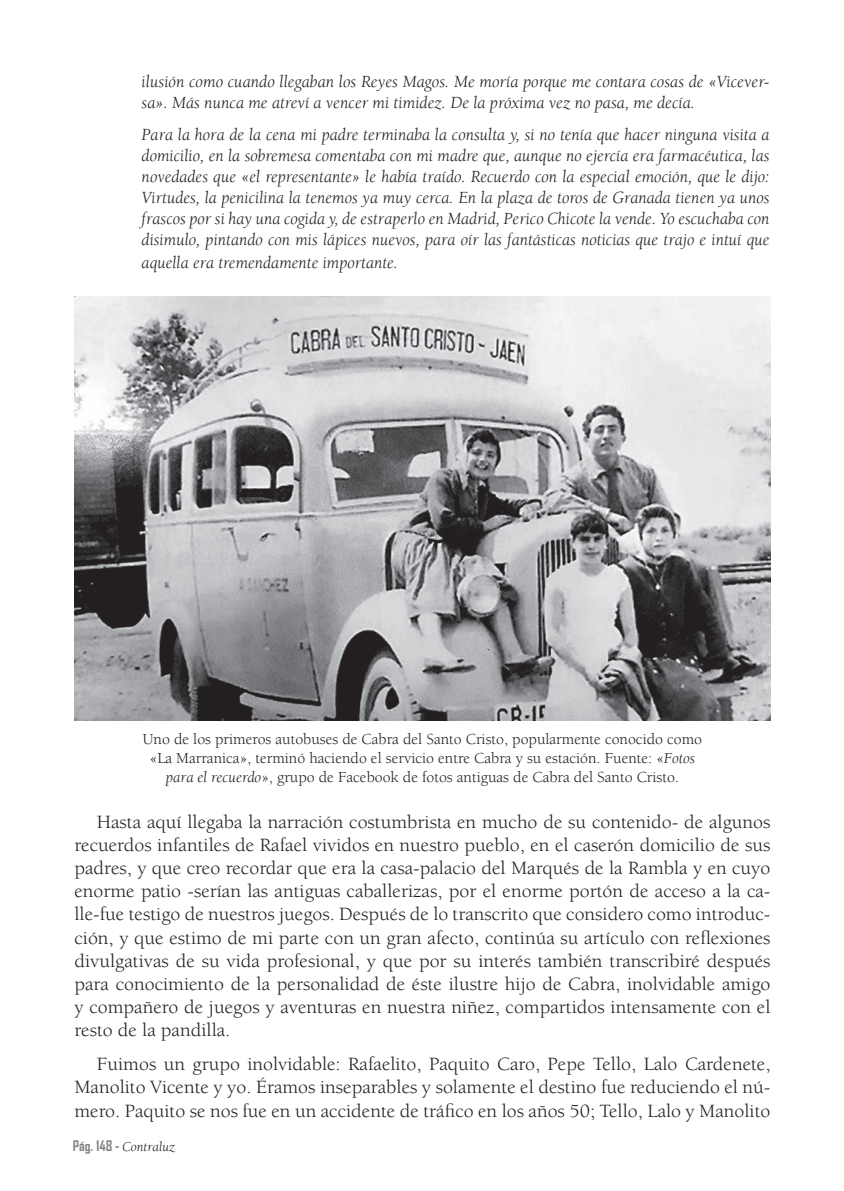
<style>
.page{position:relative;width:844px;height:1191px;background:#fff}
.page>*{position:absolute;margin:0;border:0;box-sizing:border-box;transform-origin:0 0}
.t1{font:19.25px/23.1px "Berkeley Std";color:#231f20;text-align:justify}
.t2{font:italic 17.5px/21px "Berkeley Std";color:#231f20}
.t3{font:15.75px/18.9px "Berkeley Std";color:#231f20;text-align:center}
.t4{font:italic 14px "Berkeley Std";color:#231f20}
.s1{font-style:italic}
.s2{font-family:"Agency FB";font-weight:700;font-style:normal;color:#808285}
</style>
<div class="page">
<img style="left:74px;top:296px;width:696px;height:424px">
<p class="t2" style="left:142px;top:71px;width:629px">ilusión como cuando llegaban los Reyes Magos. Me moría porque me contara cosas de «Vicever&shy;sa». Más nunca me atreví a vencer mi timidez. De la próxima vez no pasa, me decía.</p>
<p class="t2" style="left:142px;top:124px;width:629px;text-align:justify">Para la hora de la cena mi padre terminaba la consulta y, si no tenía que hacer ninguna visita a domicilio, en la sobremesa comentaba con mi madre que, aunque no ejercía era farmacéutica, las novedades que «el representante» le había traído. Recuerdo con la especial emoción, que le dijo:<br>Virtudes, la penicilina la tenemos ya muy cerca. En la plaza de toros de Granada tienen ya unos frascos por si hay una cogida y, de estraperlo en Madrid, Perico Chicote la vende. Yo escuchaba con disimulo, pintando con mis lápices nuevos, para oír las fantásticas noticias que trajo e intuí que</p>
<p class="t2" style="left:142px;top:252px;width:258px">aquella era tremendamente importante.</p>
<p class="t3" style="left:143px;top:730px;width:560px">Uno de los primeros autobuses de Cabra del Santo Cristo, popularmente conocido como «La Marranica», terminó haciendo el servicio entre Cabra y su estación. Fuente: «<span class="s1">Fotos para el recuerdo</span>», grupo de Facebook de fotos antiguas de Cabra del Santo Cristo.</p>
<p class="t1" style="left:74px;top:810px;width:697px;text-indent:22px">Hasta aquí llegaba la narración costumbrista en mucho de su contenido- de algunos recuerdos infantiles de Rafael vividos en nuestro pueblo, en el caserón domicilio de sus padres, y que creo recordar que era la casa-palacio del Marqués de la Rambla y en cuyo enorme patio -serían las antiguas caballerizas, por el enorme portón de acceso a la ca&shy;lle-fue testigo de nuestros juegos. Después de lo transcrito que considero como introduc&shy;ción, y que estimo de mi parte con un gran afecto, continúa su artículo con reflexiones divulgativas de su vida profesional, y que por su interés también transcribiré después para conocimiento de la personalidad de éste ilustre hijo de Cabra, inolvidable amigo y compañero de juegos y aventuras en nuestra niñez, compartidos intensamente con el resto de la pandilla.</p>
<p class="t1" style="left:74px;top:1053px;width:697px;text-indent:22px">Fuimos un grupo inolvidable: Rafaelito, Paquito Caro, Pepe Tello, Lalo Cardenete, Manolito Vicente y yo. Éramos inseparables y solamente el destino fue reduciendo el nú&shy;mero. Paquito se nos fue en un accidente de tráfico en los años 50; Tello, Lalo y Manolito</p>
<p class="t4" style="left:73px;top:1139px;width:104px"><span class="s2">Pág. 148 -</span> Contraluz</p>
</div>
